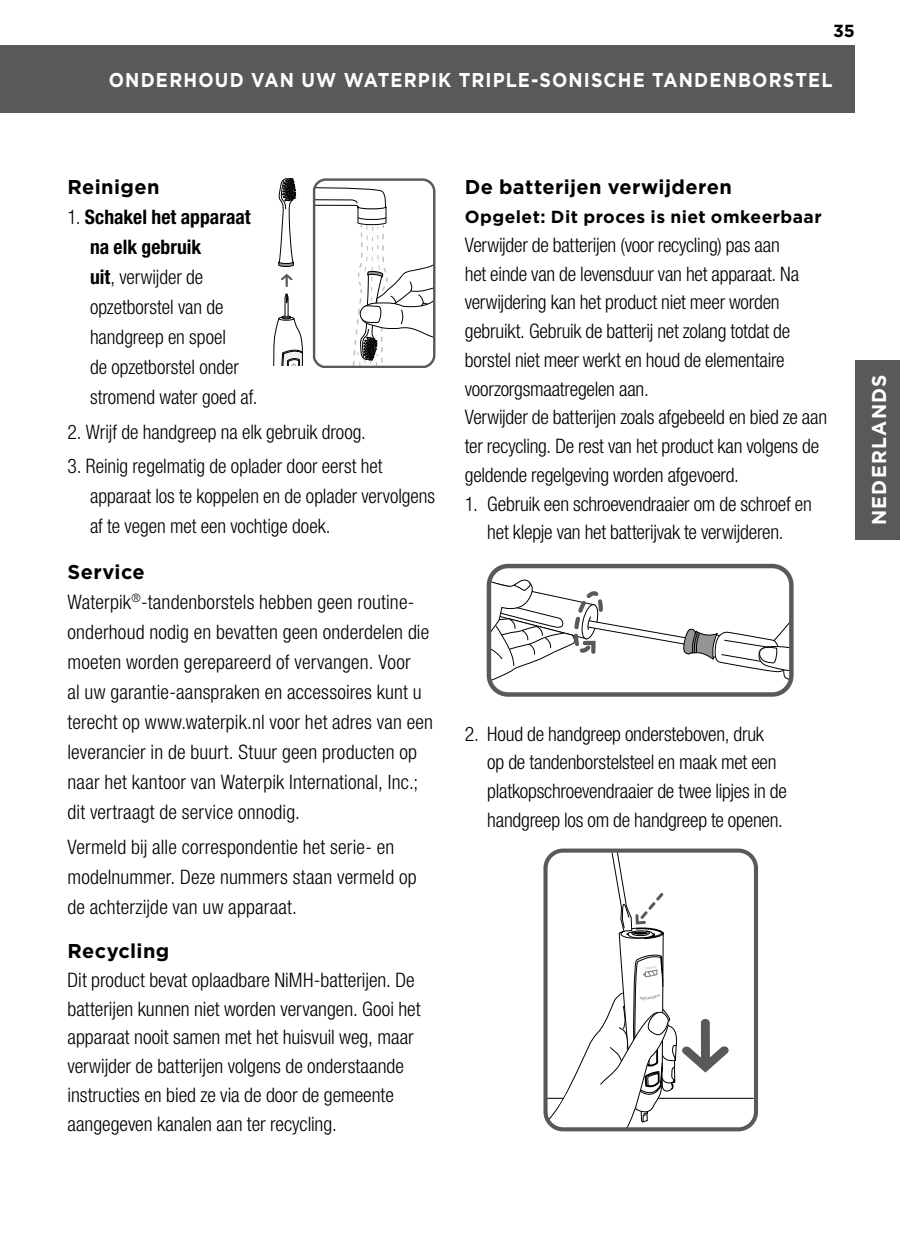
<style>
.page{position:relative;width:900px;height:1260px;background:#fff}
.page>*{position:absolute;margin:0;border:0;box-sizing:border-box;transform-origin:0 0}
.t1{font:300 condensed 20px/30px "Helvetica Neue LT Pro";letter-spacing:-.005em;color:#000}
.t2{font:700 20px "Gotham";letter-spacing:.065em;color:#fff;scale:.9 1}
.t3{font:700 20px "Gotham";letter-spacing:.015em;color:#000}
.t4{font:700 20px "Gotham";letter-spacing:.065em;color:#fff;scale:.96 1}
.t5{font:700 17.5px "Gotham";letter-spacing:.025em;color:#000}
.s1{font-weight:700}
</style>
<div class="page">
<div style="left:0;top:45px;width:855px;height:67px;background:#58595b"></div>
<div style="left:855px;top:360px;width:45px;height:180px;background:#58595b"></div>
<svg style="left:273px;top:294px;width:30px;height:71px"></svg>
<svg style="left:281px;top:274px;width:12px;height:13px"></svg>
<svg style="left:278px;top:178px;width:18px;height:89px"></svg>
<svg style="left:313px;top:178px;width:122px;height:190px"></svg>
<svg style="left:492px;top:578px;width:297px;height:114px"></svg>
<div style="left:487px;top:564px;width:307px;height:133px;border:4px solid #58595b;border-radius:19px"></div>
<hr style="left:547px;top:1098px;width:207px;height:1px;background:#000">
<svg style="left:548px;top:854px;width:181px;height:272px"></svg>
<div style="left:543px;top:849px;width:215px;height:282px;border:4px solid #58595b;border-radius:18px"></div>
<p class="t5" style="left:833px;top:19px;width:23px">35</p>
<p class="t2" style="left:109px;top:66px;width:806px">ONDERHOUD VAN UW WATERPIK TRIPLE-SONISCHE TANDENBORSTEL</p>
<p class="t3" style="left:68px;top:174px;width:94px">Reinigen</p>
<p class="t1" style="left:90px;top:202px;width:169px;text-indent:-23px">1. <span class="s1">Schakel het apparaat na elk gebruik<br>uit</span>, verwijder de opzetborstel van de handgreep en spoel<br>de opzetborstel onder stromend water goed af.</p>
<p class="t1" style="left:68px;top:417px;width:300px">2. Wrijf de handgreep na elk gebruik droog.</p>
<p class="t1" style="left:90px;top:451px;width:347px;text-indent:-23px">3. Reinig regelmatig de oplader door eerst het apparaat los te koppelen en de oplader vervolgens af te vegen met een vochtige doek.</p>
<p class="t3" style="left:68px;top:559px;width:79px">Service</p>
<p class="t1" style="left:67px;top:587px;width:367px">Waterpik<sup>®</sup>-tandenborstels hebben geen routine&shy;onderhoud nodig en bevatten geen onderdelen die moeten worden gerepareerd of vervangen. Voor<br>al uw garantie-aanspraken en accessoires kunt u terecht op www.waterpik.nl voor het adres van een leverancier in de buurt. Stuur geen producten op naar het kantoor van Waterpik International, Inc.; dit vertraagt de service onnodig.</p>
<p class="t1" style="left:67px;top:831px;width:351px">Vermeld bij alle correspondentie het serie- en modelnummer. Deze nummers staan vermeld op de achterzijde van uw apparaat.</p>
<p class="t3" style="left:67px;top:938px;width:103px">Recycling</p>
<p class="t1" style="left:67px;top:965px;width:355px;line-height:28.8px">Dit product bevat oplaadbare NiMH-batterijen. De batterijen kunnen niet worden vervangen. Gooi het apparaat nooit samen met het huisvuil weg, maar verwijder de batterijen volgens de onderstaande instructies en bied ze via de door de gemeente aangegeven kanalen aan ter recycling.</p>
<p class="t3" style="left:465px;top:174px;width:269px">De batterijen verwijderen</p>
<p class="t5" style="left:465px;top:205px;width:358px">Opgelet: Dit proces is niet omkeerbaar</p>
<p class="t1" style="left:465px;top:230px;width:364px;line-height:28.8px">Verwijder de batterijen (voor recycling) pas aan<br>het einde van de levensduur van het apparaat. Na verwijdering kan het product niet meer worden gebruikt. Gebruik de batterij net zolang totdat de borstel niet meer werkt en houd de elementaire voorzorgsmaatregelen aan.<br>Verwijder de batterijen zoals afgebeeld en bied ze aan ter recycling. De rest van het product kan volgens de geldende regelgeving worden afgevoerd.</p>
<p class="t1" style="left:465px;top:489px;width:348px;line-height:28.8px;text-align:center">1. Gebruik een schroevendraaier om de schroef en het klepje van het batterijvak te verwijderen.</p>
<p class="t1" style="left:487px;top:719px;width:301px;line-height:28.8px;text-indent:-22px">2. Houd de handgreep ondersteboven, druk<br>op de tandenborstelsteel en maak met een platkopschroevendraaier de twee lipjes in de handgreep los om de handgreep te openen.</p>
<p class="t4" style="left:866px;top:525px;width:159px;rotate:-90deg">NEDERLANDS</p>
</div>
